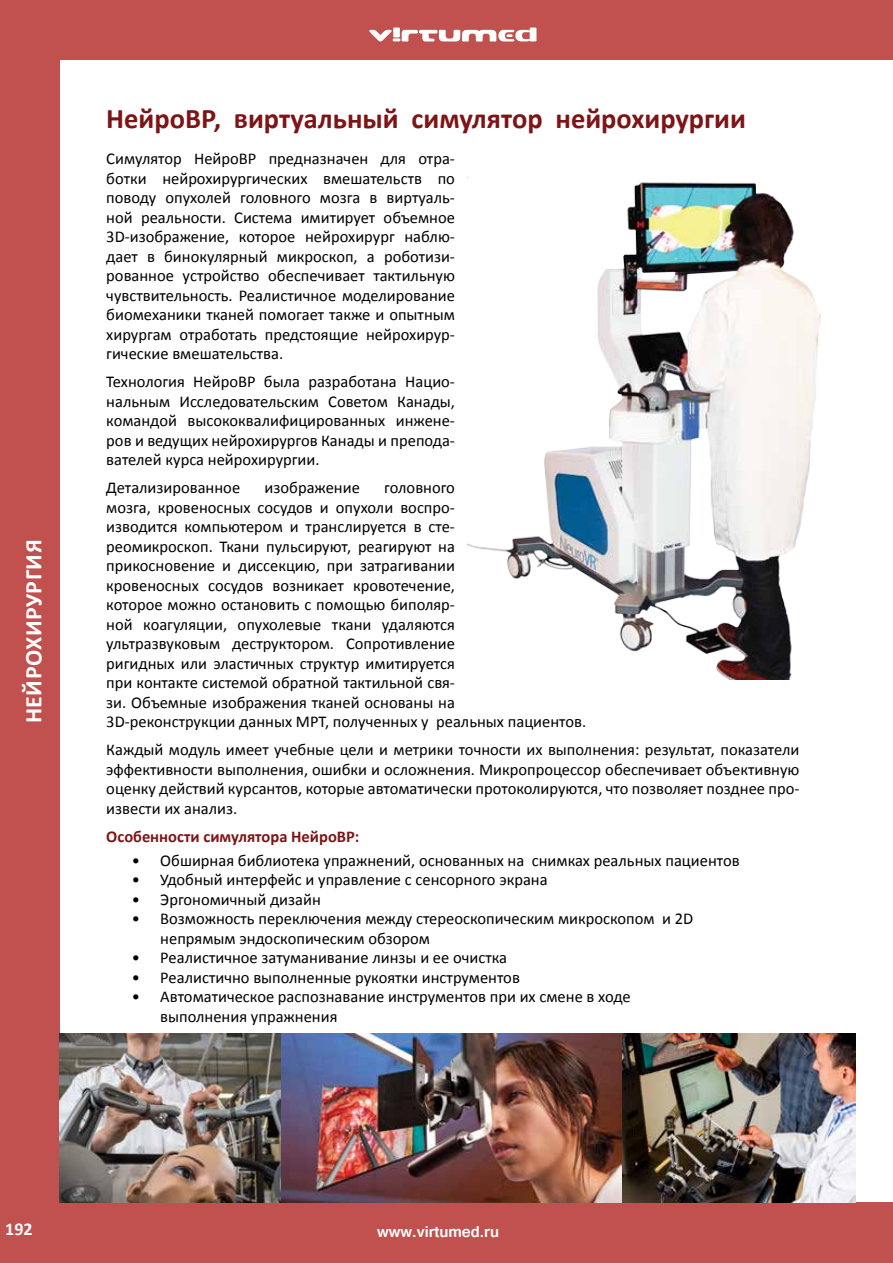
<style>
.page{position:relative;width:893px;height:1263px;background:#fff}
.page>*{position:absolute;margin:0;border:0;box-sizing:border-box;transform-origin:0 0}
.t1{font:700 28.5px "Calibri";color:#7e1416}
.t2{font:700 24px "Calibri";letter-spacing:.02em;color:#fff}
.t3{font:700 18px "Calibri";color:#fff}
.t4{font:16.5px/19.5px "Calibri";color:#000;text-align:justify}
.t5{font:700 16.5px "Calibri";color:#7e1416}
.t6{font:700 16.5px "Gautami";color:#fff}
</style>
<div class="page">
<img style="left:468px;top:182px;width:353px;height:498px">
<div style="left:0;top:1203px;width:893px;height:60px;background:#c1514e"></div>
<div style="left:0;top:0;width:893px;height:60px;background:#c1514e"></div>
<div style="left:0;top:0;width:60px;height:1263px;background:#c1514e"></div>
<svg style="left:369px;top:28px;width:167px;height:14px"></svg>
<img style="left:60px;top:1033px;width:795px;height:170px">
<h2 class="t2" style="left:18px;top:723px;width:185px;rotate:-90deg">НЕЙРОХИРУРГИЯ</h2>
<h1 class="t1" style="left:106px;top:100px;width:641px">НейроВР, виртуальный симулятор нейрохирургии</h1>
<p class="t4" style="left:106px;top:149px;width:350px">Симулятор НейроВР предназначен для отра&shy;ботки нейрохирургических вмешательств по поводу опухолей головного мозга в виртуаль&shy;ной реальности. Система имитирует объемное 3D-изображение, которое нейрохирург наблю&shy;дает в бинокулярный микроскоп, а роботизи&shy;рованное устройство обеспечивает тактильную чувствительность. Реалистичное моделирование биомеханики тканей помогает также и опытным хирургам отработать предстоящие нейрохирур&shy;гические вмешательства.</p>
<p class="t4" style="left:106px;top:372px;width:350px">Технология НейроВР была разработана Нацио&shy;нальным Исследовательским Советом Канады, командой высококвалифицированных инжене&shy;ров и ведущих нейрохирургов Канады и препода&shy;вателей курса нейрохирургии.</p>
<p class="t4" style="left:106px;top:478px;width:135px">Детализированное</p>
<p class="t4" style="left:265px;top:478px;width:97px">изображение</p>
<p class="t4" style="left:106px;top:478px;width:481px;text-align:left;text-indent:278px">головного<br>мозга, кровеносных сосудов и опухоли воспро-<br>изводится компьютером и транслируется в сте-<br>реомикроскоп. Ткани пульсируют, реагируют на<br>прикосновение и диссекцию, при затрагивании<br>кровеносных сосудов возникает кровотечение,<br>которое можно остановить с помощью биполяр-<br>ной коагуляции, опухолевые ткани удаляются<br>ультразвуковым деструктором. Сопротивление<br>ригидных или эластичных структур имитируется<br>при контакте системой обратной тактильной свя-<br>зи. Объемные изображения тканей основаны на 3D-реконструкции данных МРТ, полученных у реальных пациентов.</p>
<p class="t4" style="left:106px;top:740px;width:695px">Каждый модуль имеет учебные цели и метрики точности их выполнения: результат, показатели эффективности выполнения, ошибки и осложнения. Микропроцессор обеспечивает объективную оценку действий курсантов, которые автоматически протоколируются, что позволяет позднее про&shy;извести их анализ.</p>
<p class="t5" style="left:106px;top:826px;width:255px">Особенности симулятора НейроВР:</p>
<p class="t4" style="left:132px;top:850px;width:609px">• Обширная библиотека упражнений, основанных на снимках реальных пациентов</p>
<p class="t4" style="left:132px;top:870px;width:417px">• Удобный интерфейс и управление с сенсорного экрана</p>
<p class="t4" style="left:132px;top:889px;width:191px">• Эргономичный дизайн</p>
<p class="t4" style="left:160px;top:909px;width:535px;text-indent:-28px">• Возможность переключения между стереоскопическим микроскопом и 2D непрямым эндоскопическим обзором</p>
<p class="t4" style="left:132px;top:948px;width:377px">• Реалистичное затуманивание линзы и ее очистка</p>
<p class="t4" style="left:132px;top:967px;width:390px">• Реалистично выполненные рукоятки инструментов</p>
<p class="t4" style="left:160px;top:987px;width:472px;text-indent:-28px">• Автоматическое распознавание инструментов при их смене в ходе выполнения упражнения</p>
<p class="t3" style="left:5px;top:1217px;width:29px">192</p>
<p class="t6" style="left:377px;top:1221px;width:124px">www.virtumed.ru</p>
<p class="t3" style="left:18px;top:1217px;width:29px">192</p>
</div>
